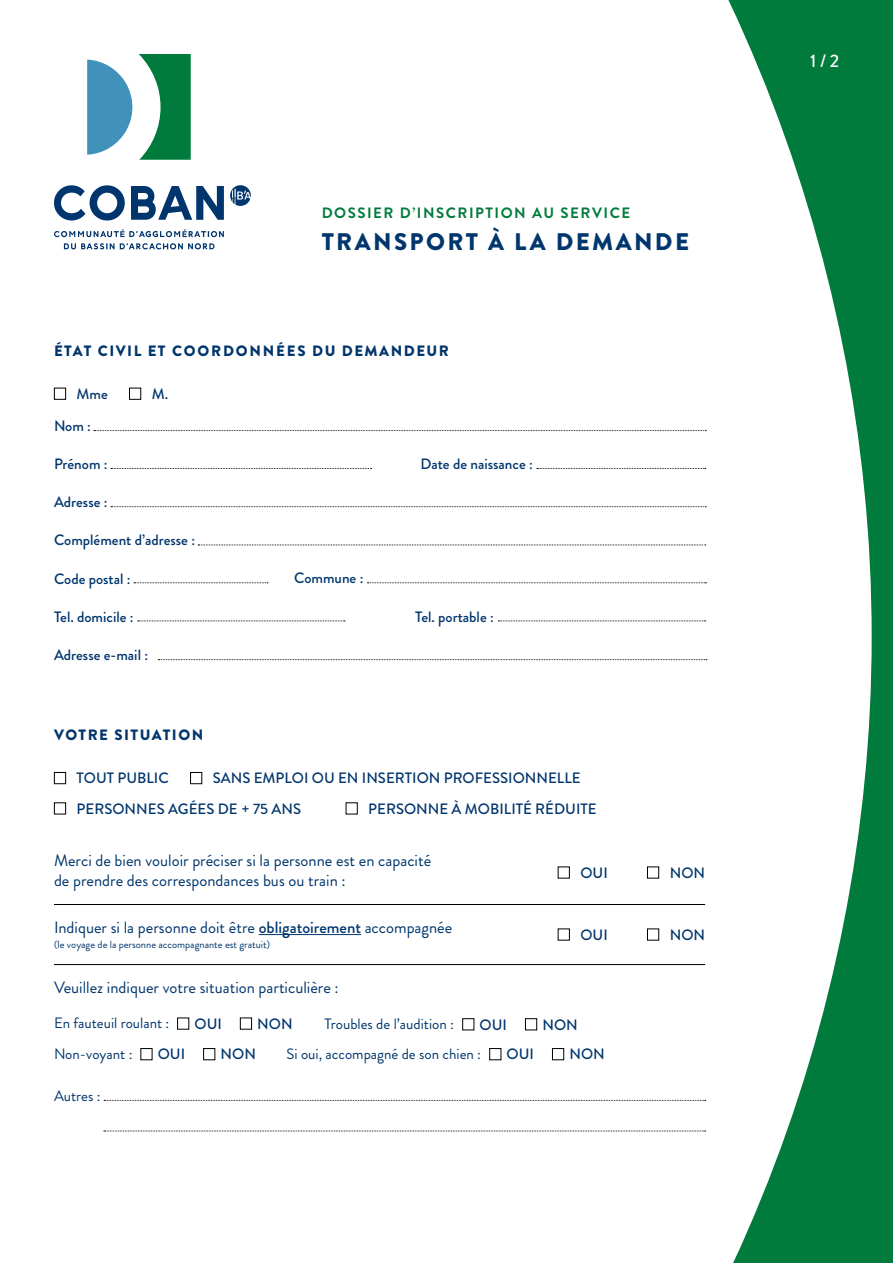
<style>
.page{position:relative;width:893px;height:1263px;background:#fff}
.page>*{position:absolute;margin:0;border:0;box-sizing:border-box;transform-origin:0 0}
.t1{font:900 24px "Brandon Grotesque";letter-spacing:.1em;color:#00366d}
.t2{font:500 18px "Brandon Grotesque";color:#fff}
.t3{font:16.5px "Brandon Grotesque";color:#00366d}
.t4{font:500 15px "Brandon Grotesque";color:#00366d}
.t5{font:15px "Brandon Grotesque";color:#00366d}
.t6{font:900 15px "Brandon Grotesque";letter-spacing:.1em;color:#00366d}
.t7{font:700 15px "Brandon Grotesque";letter-spacing:.1em;color:#007b3c}
.t8{font:10.5px "Brandon Grotesque";color:#00366d}
.s1{font-weight:500}
</style>
<div class="page">
<svg style="left:519px;top:0;width:374px;height:1263px"></svg>
<div style="left:54px;top:388px;width:12px;height:12px;border:1px solid #000"></div>
<div style="left:129px;top:388px;width:12px;height:12px;border:1px solid #000"></div>
<div style="left:54px;top:772px;width:12px;height:12px;border:1px solid #000"></div>
<div style="left:190px;top:772px;width:12px;height:12px;border:1px solid #000"></div>
<div style="left:346px;top:802px;width:12px;height:12px;border:1px solid #000"></div>
<div style="left:54px;top:802px;width:12px;height:12px;border:1px solid #000"></div>
<svg style="left:94px;top:430px;width:612px;height:1px"></svg>
<svg style="left:111px;top:468px;width:261px;height:1px"></svg>
<svg style="left:537px;top:468px;width:169px;height:1px"></svg>
<svg style="left:111px;top:506px;width:595px;height:1px"></svg>
<svg style="left:198px;top:545px;width:508px;height:1px"></svg>
<svg style="left:367px;top:582px;width:339px;height:1px"></svg>
<svg style="left:134px;top:582px;width:134px;height:1px"></svg>
<svg style="left:138px;top:620px;width:207px;height:1px"></svg>
<svg style="left:498px;top:620px;width:208px;height:1px"></svg>
<svg style="left:158px;top:659px;width:549px;height:1px"></svg>
<hr style="left:259px;top:934px;width:102px;height:1px;background:#00366d">
<hr style="left:54px;top:904px;width:651px;height:1px;background:#000">
<hr style="left:54px;top:964px;width:651px;height:1px;background:#000">
<div style="left:558px;top:866px;width:12px;height:12px;border:1px solid #000"></div>
<div style="left:558px;top:928px;width:12px;height:12px;border:1px solid #000"></div>
<div style="left:647px;top:866px;width:12px;height:12px;border:1px solid #000"></div>
<div style="left:647px;top:928px;width:12px;height:12px;border:1px solid #000"></div>
<div style="left:177px;top:1017px;width:12px;height:12px;border:1px solid #000"></div>
<div style="left:240px;top:1017px;width:12px;height:12px;border:1px solid #000"></div>
<div style="left:462px;top:1018px;width:12px;height:12px;border:1px solid #000"></div>
<div style="left:525px;top:1018px;width:12px;height:12px;border:1px solid #000"></div>
<div style="left:140px;top:1048px;width:12px;height:12px;border:1px solid #000"></div>
<div style="left:203px;top:1048px;width:12px;height:12px;border:1px solid #000"></div>
<div style="left:489px;top:1048px;width:12px;height:12px;border:1px solid #000"></div>
<div style="left:552px;top:1048px;width:12px;height:12px;border:1px solid #000"></div>
<svg style="left:104px;top:1100px;width:602px;height:1px"></svg>
<svg style="left:104px;top:1130px;width:602px;height:1px"></svg>
<svg style="left:54px;top:185px;width:71px;height:36px"></svg>
<svg style="left:131px;top:186px;width:93px;height:34px"></svg>
<svg style="left:54px;top:229px;width:170px;height:8px"></svg>
<svg style="left:64px;top:243px;width:150px;height:7px"></svg>
<svg style="left:87px;top:60px;width:45px;height:95px"></svg>
<svg style="left:139px;top:54px;width:52px;height:106px"></svg>
<svg style="left:230px;top:185px;width:21px;height:21px"></svg>
<p class="t7" style="left:322px;top:202px;width:310px">DOSSIER D’INSCRIPTION AU SERVICE</p>
<p class="t1" style="left:322px;top:224px;width:369px">TRANSPORT À LA DEMANDE</p>
<p class="t6" style="left:54px;top:340px;width:396px">ÉTAT CIVIL ET COORDONNÉES DU DEMANDEUR</p>
<p class="t4" style="left:77px;top:383px;width:33px">Mme</p>
<p class="t4" style="left:54px;top:415px;width:38px">Nom :</p>
<p class="t4" style="left:152px;top:383px;width:18px">M.</p>
<p class="t4" style="left:54px;top:453px;width:55px">Prénom :</p>
<p class="t4" style="left:54px;top:492px;width:55px">Adresse :</p>
<p class="t4" style="left:54px;top:530px;width:143px">Complément d’adresse :</p>
<p class="t4" style="left:54px;top:568px;width:78px">Code postal :</p>
<p class="t4" style="left:54px;top:606px;width:81px">Tel. domicile :</p>
<p class="t4" style="left:54px;top:644px;width:96px">Adresse e-mail :</p>
<p class="t6" style="left:54px;top:724px;width:151px">VOTRE SITUATION</p>
<p class="t4" style="left:294px;top:568px;width:71px">Commune :</p>
<p class="t4" style="left:420px;top:453px;width:114px">Date de naissance :</p>
<p class="t4" style="left:415px;top:606px;width:80px">Tel. portable :</p>
<p class="t4" style="left:77px;top:768px;width:94px">TOUT PUBLIC</p>
<p class="t4" style="left:213px;top:768px;width:369px">SANS EMPLOI OU EN INSERTION PROFESSIONNELLE</p>
<p class="t4" style="left:77px;top:798px;width:226px">PERSONNES AGÉES DE + 75 ANS</p>
<p class="t4" style="left:368px;top:798px;width:230px">PERSONNE À MOBILITÉ RÉDUITE</p>
<p class="t3" style="left:54px;top:849px;width:379px">Merci de bien vouloir préciser si la personne est en capacité</p>
<p class="t3" style="left:54px;top:869px;width:293px">de prendre des correspondances bus ou train :</p>
<p class="t3" style="left:54px;top:916px;width:400px">Indiquer si la personne doit être <span class="s1">obligatoirement</span> accompagnée</p>
<p class="t8" style="left:54px;top:937px;width:218px">(le voyage de la personne accompagnante est gratuit)</p>
<p class="t4" style="left:580px;top:862px;width:29px">OUI</p>
<p class="t4" style="left:580px;top:924px;width:29px">OUI</p>
<p class="t3" style="left:54px;top:976px;width:286px">Veuillez indiquer votre situation particulière :</p>
<p class="t5" style="left:54px;top:1012px;width:117px">En fauteuil roulant :</p>
<p class="t4" style="left:194px;top:1013px;width:29px">OUI</p>
<p class="t4" style="left:257px;top:1013px;width:37px">NON</p>
<p class="t5" style="left:325px;top:1013px;width:131px">Troubles de l’audition :</p>
<p class="t4" style="left:480px;top:1014px;width:29px">OUI</p>
<p class="t4" style="left:542px;top:1014px;width:37px">NON</p>
<p class="t5" style="left:54px;top:1043px;width:80px">Non-voyant :</p>
<p class="t4" style="left:158px;top:1044px;width:29px">OUI</p>
<p class="t4" style="left:221px;top:1044px;width:37px">NON</p>
<p class="t5" style="left:287px;top:1043px;width:196px">Si oui, accompagné de son chien :</p>
<p class="t4" style="left:507px;top:1044px;width:29px">OUI</p>
<p class="t4" style="left:569px;top:1044px;width:37px">NON</p>
<p class="t5" style="left:54px;top:1085px;width:48px">Autres :</p>
<p class="t4" style="left:670px;top:862px;width:37px">NON</p>
<p class="t4" style="left:670px;top:924px;width:37px">NON</p>
<p class="t2" style="left:810px;top:48px;width:30px">1/2</p>
</div>
